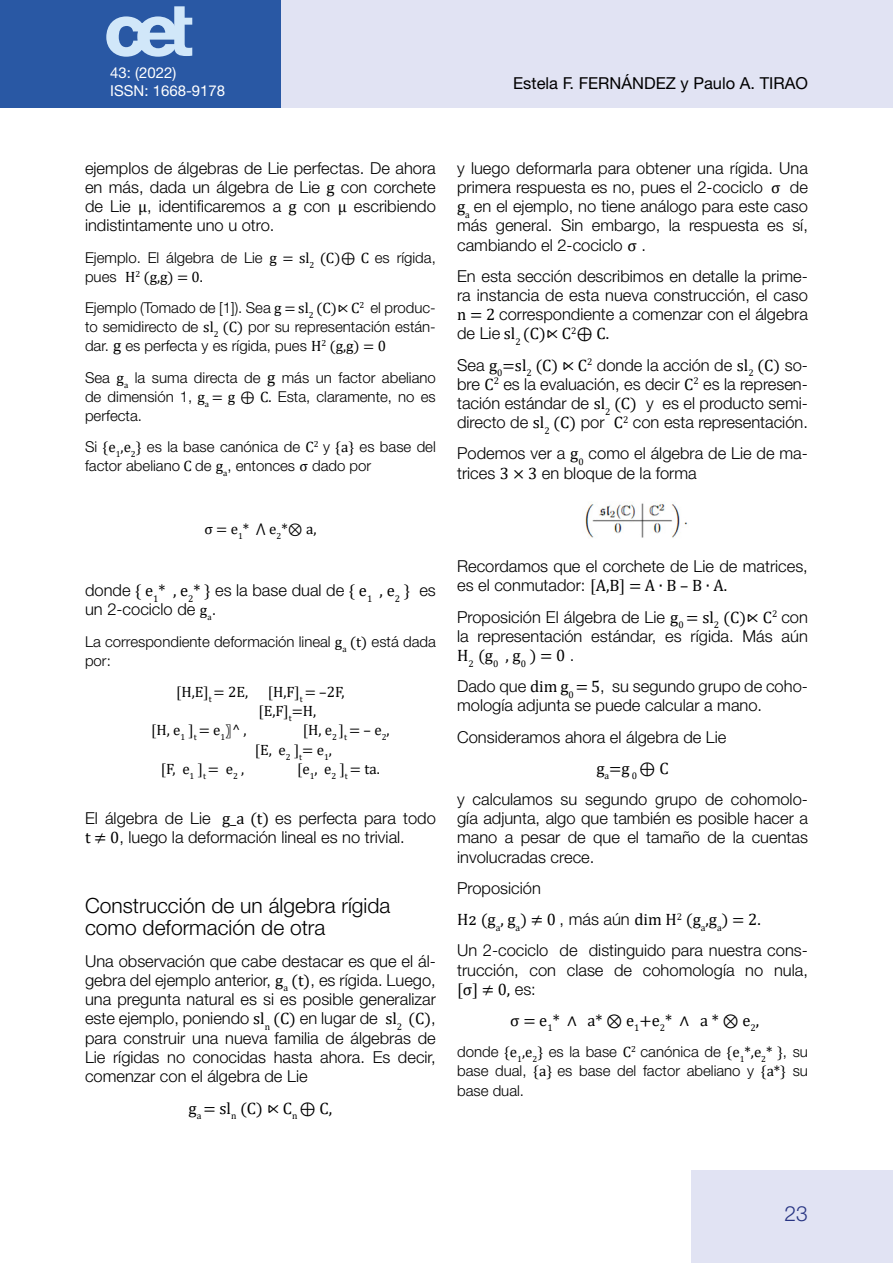
<style>
.page{position:relative;width:893px;height:1263px;background:#fff}
.page>*{position:absolute;margin:0;border:0;box-sizing:border-box;transform-origin:0 0}
.SUBTITULO{font:300 21px/22.6px "Helvetica Neue LT Std";color:#000}
.t1{font:300 21px "Helvetica Neue LT Std";color:#283583}
.TEXTO{font:300 16.5px/19.2px "Helvetica Neue LT Std";color:#000;text-align:justify}
.TEXTO-2{font:16.5px "Cambria Math";color:#000}
.AUTORES{font:16.5px "Helvetica Neue LT Std";color:#000}
.TEXTO-3{font:300 15px/19.2px "Helvetica Neue LT Std";color:#000}
.TEXTO-4{font:15px "Cambria Math";color:#000}
.t2{font:15px/18px "Helvetica Neue LT Std";color:#fff}
.s1{font-family:"Cambria Math";font-weight:400}
.s2{font-family:"Cambria Math";font-weight:400;font-size:16.5px}
.s3{font-family:"Cambria Math";font-weight:400;font-size:15px}
.s4{font-family:"Helvetica Neue LT Std";font-weight:300}
</style>
<div class="page">
<div style="left:0;top:0;width:282px;height:108px;background:#2958a4"></div>
<hr style="left:0;top:0;width:1px;height:108px;background:#e1e3f3">
<div style="left:691px;top:1170px;width:202px;height:93px;background:#e1e3f3"></div>
<div style="left:282px;top:0;width:611px;height:108px;background:#e1e3f3"></div>
<svg style="left:106px;top:6px;width:86px;height:51px"></svg>
<img style="left:585px;top:501px;width:102px;height:37px">
<p class="t2" style="left:110px;top:63px;width:117px">43: (2022)<br>ISSN: 1668-9178</p>
<p class="AUTORES" style="left:513px;top:74px;width:296px">Estela F. FERNÁNDEZ y Paulo A. TIRAO</p>
<p class="TEXTO" style="left:85px;top:158px;width:352px">ejemplos de álgebras de Lie perfectas. De ahora en más, dada un álgebra de Lie <span class="s1">g</span> con corchete de Lie <span class="s1">µ</span>, identificaremos a <span class="s1">g</span> con <span class="s1">µ</span> escribiendo indistintamente uno u otro.</p>
<p class="TEXTO-3" style="left:85px;top:247px;width:352px">Ejemplo. El álgebra de Lie <span class="s1">g = sl</span><sub>2</sub> <span class="s1">(C)⊕ C</span> es rígida, pues <span class="s1">H</span><sup>2</sup> <span class="s1">(g,g) = 0.</span></p>
<p class="TEXTO-3" style="left:85px;top:298px;width:352px;text-align:justify">Ejemplo (Tomado de [1]). Sea <span class="s1">g = sl</span><sub>2</sub> <span class="s1">(C)⋉ C</span><sup>2</sup> el produc&shy;to semidirecto de <span class="s1">sl</span><sub>2</sub> <span class="s1">(C)</span> por su representación están&shy;dar. <span class="s2">g</span> es perfecta y es rígida, pues <span class="s1">H</span><sup>2</sup> <span class="s1">(g,g) = 0</span></p>
<p class="TEXTO-3" style="left:85px;top:367px;width:352px;text-align:justify">Sea <span class="s1">g</span><sub>a</sub> la suma directa de <span class="s2">g</span> más un factor abeliano de dimensión 1, <span class="s1">g</span><sub>a</sub> <span class="s1">= g ⊕ C.</span> Esta, claramente, no es perfecta.</p>
<p class="TEXTO-3" style="left:85px;top:437px;width:352px">Si <span class="s1">{e</span><sub>1</sub><span class="s1">,e</span><sub>2</sub><span class="s1">}</span> es la base canónica de <span class="s1">C</span><sup>2</sup> y <span class="s1">{a}</span> es base del factor abeliano <span class="s1">C</span> de <span class="s1">g</span><sub>a</sub>, entonces <span class="s1">σ</span> dado por</p>
<p class="TEXTO-4" style="left:204px;top:520px;width:114px">σ = e<sub>1</sub>* ⋀ e<sub>2</sub>*⊗ a,</p>
<p class="TEXTO" style="left:85px;top:580px;width:352px">donde <span class="s1">{ e</span><sub>1</sub><span class="s1">* , e</span><sub>2</sub><span class="s1">* }</span> es la base dual de <span class="s1">{ e</span><sub>1</sub> <span class="s1">, e</span><sub>2</sub> <span class="s1">}</span> es un 2-cociclo de <span class="s3">g</span><sub>a</sub>.</p>
<p class="TEXTO-3" style="left:85px;top:631px;width:352px">La correspondiente deformación lineal <span class="s1">g</span><sub>a</sub> <span class="s1">(t)</span> está dada por:</p>
<p class="TEXTO-4" style="left:176px;top:683px;width:73px">[H,E]<sub>t</sub> = 2E,</p>
<p class="TEXTO-4" style="left:268px;top:683px;width:78px">[H,F]<sub>t</sub> = –2F,</p>
<p class="TEXTO-4" style="left:259px;top:702px;width:59px">[E,F]<sub>t</sub>=H,</p>
<p class="TEXTO-4" style="left:151px;top:721px;width:97px">[H, e<sub>1</sub> ]<sub>t</sub> = e<sub>1</sub>〗^ ,</p>
<p class="TEXTO-4" style="left:303px;top:721px;width:88px">[H, e<sub>2</sub> ]<sub>t</sub> = – e<sub>2</sub>,</p>
<p class="TEXTO-4" style="left:255px;top:741px;width:79px">[E, e<sub>2</sub> ]<sub>t</sub>= e<sub>1</sub>,</p>
<p class="TEXTO-4" style="left:161px;top:760px;width:85px">[F, e<sub>1</sub> ]<sub>t</sub> = e<sub>2</sub> ,</p>
<p class="TEXTO-4" style="left:297px;top:760px;width:84px">[e<sub>1</sub>, e<sub>2</sub> ]<sub>t</sub> = ta.</p>
<p class="TEXTO" style="left:85px;top:808px;width:352px">El álgebra de Lie <span class="s1">g_a (t)</span> es perfecta para todo <span class="s1">t ≠ 0</span>, luego la deformación lineal es no trivial.</p>
<p class="SUBTITULO" style="left:85px;top:893px;width:307px">Construcción de un álgebra rígida como deformación de otra</p>
<p class="TEXTO" style="left:85px;top:951px;width:352px">Una observación que cabe destacar es que el ál&shy;gebra del ejemplo anterior, <span class="s1">g</span><sub>a</sub> <span class="s1">(t)</span>, es rígida. Luego, una pregunta natural es si es posible generalizar este ejemplo, poniendo <span class="s1">sl</span><sub>n</sub> <span class="s1">(C)</span> en lugar de <span class="s1">sl</span><sub>2</sub> <span class="s1">(C)</span>, para construir una nueva familia de álgebras de Lie rígidas no conocidas hasta ahora. Es decir, comenzar con el álgebra de Lie</p>
<p class="TEXTO-2" style="left:189px;top:1098px;width:145px">g<sub>a</sub> = sl<sub>n</sub> (C) ⋉ C<sub>n</sub> ⊕ C,</p>
<p class="TEXTO" style="left:457px;top:158px;width:352px">y luego deformarla para obtener una rígida. Una primera respuesta es no, pues el 2-cociclo <span class="s1">σ</span> de <span class="s1">g</span><sub>a</sub> en el ejemplo, no tiene análogo para este caso más general. Sin embargo, la respuesta es sí, cambiando el 2-cociclo <span class="s1">σ</span> .</p>
<p class="TEXTO" style="left:457px;top:266px;width:352px">En esta sección describimos en detalle la prime&shy;ra instancia de esta nueva construcción, el caso <span class="s1">n = 2</span> correspondiente a comenzar con el álgebra de Lie <span class="s1">sl</span><sub>2</sub> <span class="s1">(C)⋉ C</span><sup>2</sup><span class="s1">⊕ C.</span></p>
<p class="TEXTO" style="left:457px;top:355px;width:352px">Sea <span class="s1">g</span><sub>0</sub><span class="s1">=sl</span><sub>2</sub> <span class="s1">(C) ⋉ C</span><sup>2</sup> donde la acción de <span class="s1">sl</span><sub>2</sub> <span class="s1">(C)</span> so&shy;bre <span class="s1">C</span><sup>2</sup> es la evaluación, es decir <span class="s1">C</span><sup>2</sup> es la represen&shy;tación estándar de <span class="s1">sl</span><sub>2</sub> <span class="s1">(C)</span> y es el producto semi&shy;directo de <span class="s1">sl</span><sub>2</sub> <span class="s1">(C)</span> por <span class="s1">C</span><sup>2</sup> con esta representación.</p>
<p class="TEXTO" style="left:457px;top:444px;width:352px">Podemos ver a <span class="s1">g</span><sub>0</sub> como el álgebra de Lie de ma&shy;trices <span class="s1">3 × 3</span> en bloque de la forma</p>
<p class="TEXTO" style="left:457px;top:556px;width:352px">Recordamos que el corchete de Lie de matrices, es el conmutador: <span class="s1">[A,B] = A ∙ B – B ∙ A.</span></p>
<p class="TEXTO" style="left:457px;top:607px;width:352px">Proposición El álgebra de Lie <span class="s1">g</span><sub>0</sub> <span class="s1">= sl</span><sub>2</sub> <span class="s1">(C)⋉ C</span><sup>2</sup> con la representación estándar, es rígida. Más aún <span class="s1">H</span><sub>2</sub> <span class="s1">(g</span><sub>0</sub> <span class="s1">, g</span><sub>0</sub> <span class="s1">) = 0</span> .</p>
<p class="TEXTO" style="left:457px;top:676px;width:352px">Dado que <span class="s1">dim g</span><sub>0</sub> <span class="s1">= 5</span>, su segundo grupo de coho&shy;mología adjunta se puede calcular a mano.</p>
<p class="TEXTO" style="left:457px;top:727px;width:271px">Consideramos ahora el álgebra de Lie</p>
<p class="TEXTO-2" style="left:596px;top:758px;width:74px">g<sub>a</sub>=g <sub>0</sub>⊕C</p>
<p class="TEXTO" style="left:457px;top:789px;width:352px">y calculamos su segundo grupo de cohomolo&shy;gía adjunta, algo que también es posible hacer a mano a pesar de que el tamaño de la cuentas involucradas crece.</p>
<p class="TEXTO" style="left:457px;top:878px;width:85px">Proposición</p>
<p class="TEXTO-2" style="left:457px;top:910px;width:305px">H2 (g<sub>a</sub>, g<sub>a</sub>) ≠ 0 <span class="s4">, más aún</span> dim H<sup>2</sup> (g<sub>a</sub>,g<sub>a</sub>) = 2.</p>
<p class="TEXTO" style="left:457px;top:940px;width:352px">Un 2-cociclo de distinguido para nuestra cons&shy;trucción, con clase de cohomología no nula, <span class="s1">[σ] ≠ 0,</span> es:</p>
<p class="TEXTO-2" style="left:510px;top:1010px;width:251px">σ = e<sub>1</sub>* ∧ a* ⊗ e<sub>1</sub>+e<sub>2</sub>* ∧ a * ⊗ e<sub>2</sub>,</p>
<p class="TEXTO-3" style="left:457px;top:1042px;width:352px;text-align:justify">donde <span class="s1">{e</span><sub>1</sub><span class="s1">,e</span><sub>2</sub><span class="s1">}</span> es la base <span class="s1">C</span><sup>2</sup> canónica de <span class="s1">{e</span><sub>1</sub><span class="s1">*,e</span><sub>2</sub><span class="s1">* }</span>, su base dual, <span class="s1">{a}</span> es base del factor abeliano y <span class="s1">{a*}</span> su base dual.</p>
<p class="t1" style="left:785px;top:1201px;width:25px">23</p>
</div>
